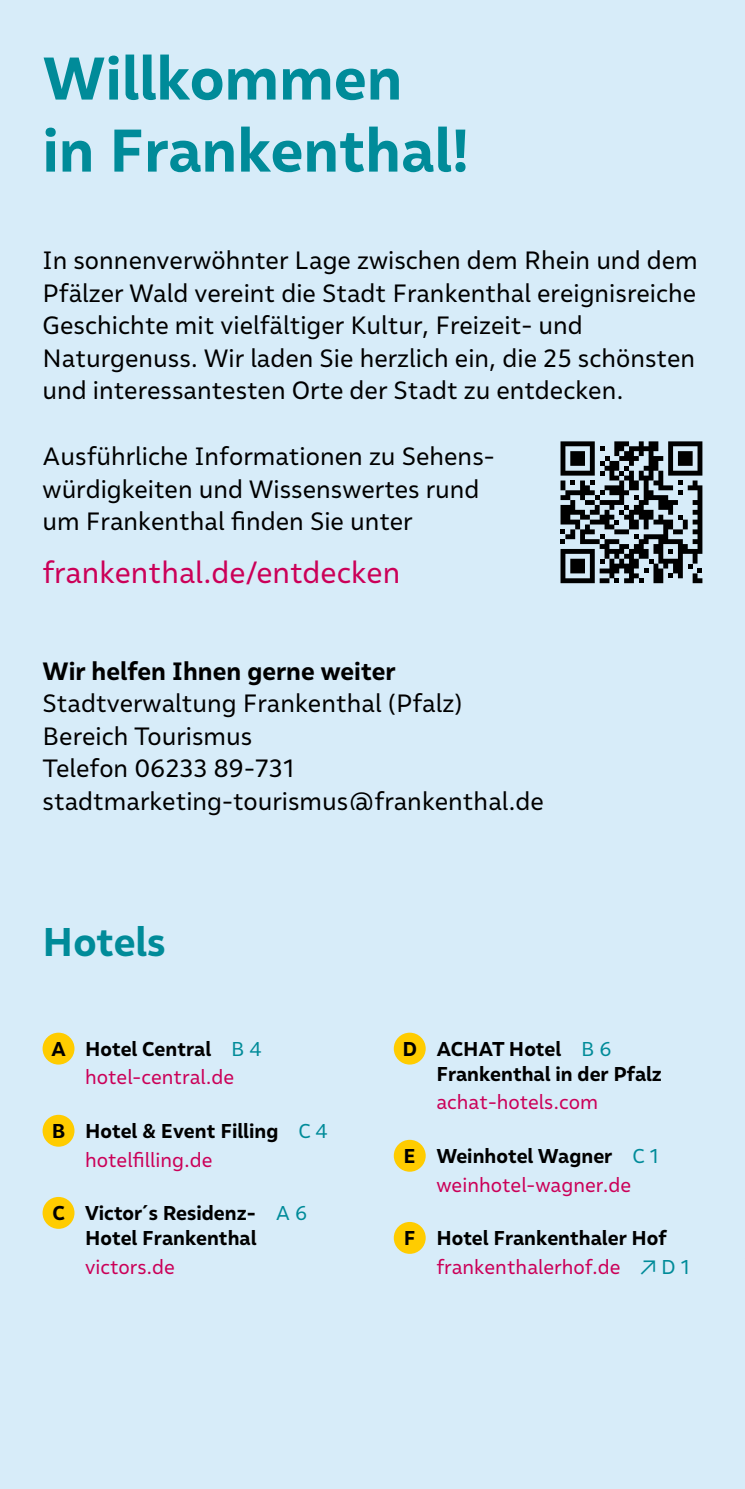
<style>
.page{position:relative;width:745px;height:1489px;background:#fff}
.page>*{position:absolute;margin:0;border:0;box-sizing:border-box;transform-origin:0 0}
.t1{font:700 60px/72px "Malva";color:#008b99}
.t2{font:700 40px "Malva";color:#008b99}
.t3{font:30px "Malva";color:#cb0058}
.t4{font:25px/32.5px "Malva";color:#000}
.t5{font:700 25px "Malva";color:#000}
.t6{font:700 20px/28.5px "Malva";color:#000}
.t7{font:20px/28.5px "Malva";color:#cb0058;text-align:center}
.s1{font-weight:700;color:#000}
.s2{color:#008b99}
.s3{font-weight:400;color:#008b99}
.s4{font-weight:400;color:#cb0058}
.s5{font-family:"The Sans E4 s";font-weight:400;color:#008b99}
</style>
<div class="page">
<div style="left:0;top:0;width:744px;height:1488px;background:#d7ecf9"></div>
<svg style="left:560px;top:441px;width:142px;height:142px"></svg>
<div style="left:43px;top:1032px;width:31px;height:32px;background:#fc0;border-radius:50%"></div>
<div style="left:43px;top:1114px;width:31px;height:32px;background:#fc0;border-radius:50%"></div>
<div style="left:43px;top:1196px;width:31px;height:32px;background:#fc0;border-radius:50%"></div>
<div style="left:393px;top:1032px;width:32px;height:32px;background:#fc0;border-radius:50%"></div>
<div style="left:393px;top:1139px;width:32px;height:32px;background:#fc0;border-radius:50%"></div>
<div style="left:393px;top:1221px;width:32px;height:32px;background:#fc0;border-radius:50%"></div>
<h1 class="t1" style="left:43px;top:41px;width:428px">Willkommen in Frankenthal!</h1>
<p class="t4" style="left:43px;top:244px;width:656px">In sonnenverwöhnter Lage zwischen dem Rhein und dem Pfälzer Wald vereint die Stadt Frankenthal ereignisreiche Geschichte mit vielfältiger Kultur, Freizeit- und Naturgenuss. Wir laden Sie herzlich ein, die 25 schönsten und interessantesten Orte der Stadt zu entdecken.</p>
<p class="t4" style="left:43px;top:439px;width:453px">Ausführliche Informationen zu Sehens&shy;würdigkeiten und Wissenswertes rund um Frankenthal finden Sie unter</p>
<p class="t3" style="left:43px;top:554px;width:359px">frankenthal.de/entdecken</p>
<p class="t5" style="left:43px;top:655px;width:354px">Wir helfen Ihnen gerne weiter</p>
<p class="t4" style="left:43px;top:686px;width:502px">Stadtverwaltung Frankenthal (Pfalz)<br>Bereich Tourismus<br>Telefon 06233 89-731 stadtmarketing-tourismus@frankenthal.de</p>
<h2 class="t2" style="left:43px;top:917px;width:124px">Hotels</h2>
<p class="t7" style="left:51px;top:1034px;width:211px"><span class="s1">A Hotel Central</span> <span class="s2">B 4 </span>hotel-central.de</p>
<p class="t6" style="left:85px;top:1116px;width:244px;text-indent:-33px">B Hotel &amp; Event Filling <span class="s3">C 4 </span><span class="s4">hotelfilling.de</span></p>
<p class="t6" style="left:85px;top:1199px;width:223px;line-height:25px;text-indent:-33px">C Victor´s Residenz- <span class="s3">A 6<br></span>Hotel Frankenthal</p>
<p class="t7" style="left:85px;top:1251px;width:91px">victors.de</p>
<p class="t6" style="left:436px;top:1035px;width:227px;line-height:25px;text-indent:-34px">D ACHAT Hotel <span class="s3">B 6<br></span>Frankenthal in der Pfalz</p>
<p class="t7" style="left:436px;top:1087px;width:163px">achat-hotels.com</p>
<p class="t7" style="left:403px;top:1141px;width:257px"><span class="s1">E Weinhotel Wagner</span> <span class="s2">C 1 </span>weinhotel-wagner.de</p>
<p class="t6" style="left:436px;top:1223px;width:255px;text-indent:-32px">F Hotel Frankenthaler Hof <span class="s4">frankenthalerhof.de</span> <span class="s5">↗</span> <span class="s3">D 1</span></p>
</div>
